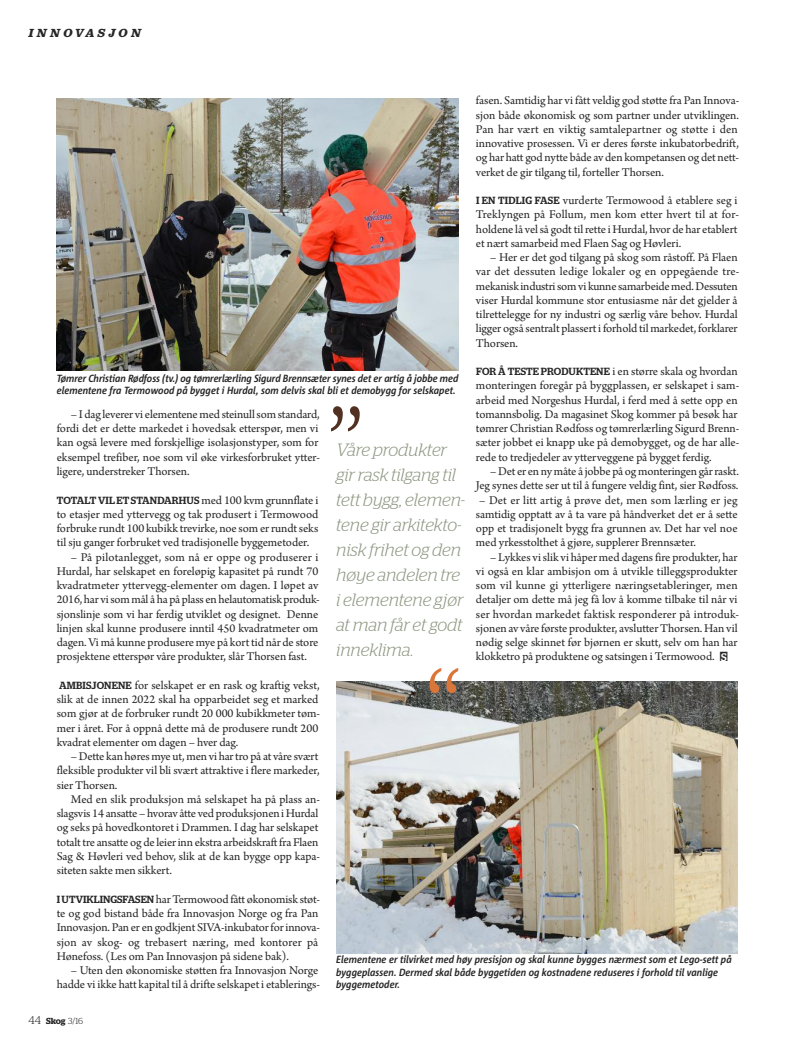
<style>
.page{position:relative;width:798px;height:1053px;background:#fff}
.page>*{position:absolute;margin:0;border:0;box-sizing:border-box;transform-origin:0 0}
.t1{font:italic 300 17.75px/25.1px "Stag";letter-spacing:-.005em;color:#8d9781}
.t2{font:12.5px/14.2px "Arno Pro";letter-spacing:-.01em;color:#272627}
.t3{font:italic 700 10.38px/12.5px "Corpid C1 s S Cd";color:#272627}
.t4{font:500 10.38px "Stag";letter-spacing:.015em;color:#272627}
.t5{font:italic 700 10px "Belizio";letter-spacing:.3em;color:#272627}
.t6{font:600 8.75px "Stag";color:#272627}
.s1{font-family:"Stag";font-weight:500;font-size:10.38px}
.s2{font-family:"Skogdings";font-size:13.38px}
.s3{font-family:"Stag";font-weight:500;font-size:10.88px;color:#fff}
.s4{font-family:"Arno Pro";font-weight:400;font-size:12.5px}
.s5{font-weight:300;font-size:11.25px}
.s6{font-weight:300}
</style>
<div class="page">
<img style="left:57px;top:98px;width:401px;height:273px">
<img style="left:336px;top:681px;width:401px;height:272px">
<svg style="left:331px;top:406px;width:28px;height:25px"></svg>
<svg style="left:429px;top:668px;width:29px;height:25px"></svg>
<p class="t5" style="left:28px;top:27px;width:114px">INNOVASJON</p>
<p class="t2" style="left:476px;top:94px;width:265px">fasen. Samtidig har vi fått veldig god støtte fra Pan Innova&shy;sjon både økonomisk og som partner under utviklingen.<br>Pan har vært en viktig samtalepartner og støtte i den innovative prosessen. Vi er deres første inkubatorbedrift, og har hatt god nytte både av den kompetansen og det nett&shy;verket de gir tilgang til, forteller Thorsen.</p>
<p class="t2" style="left:476px;top:194px;width:264px"><span class="s1">I EN TIDLIG FASE</span> vurderte Termowood å etablere seg i Treklyngen på Follum, men kom etter hvert til at for&shy;holdene lå velså godttilrette iHurdal, hvor de har etablert et nært samarbeid med Flaen Sag og Høvleri.</p>
<p class="t2" style="left:476px;top:251px;width:265px;text-indent:14px">– Her er det god tilgang på skog som råstoff. På Flaen var det dessuten ledige lokaler og en oppegående tre&shy;mekanisk industrisomvi kunne samarbeidemed.Dessuten viser Hurdal kommune stor entusiasme når det gjelder å tilrettelegge for ny industri og særlig våre behov. Hurdal ligger også sentralt plasserti forhold tilmarkedet, forklarer Thorsen.</p>
<p class="t2" style="left:476px;top:365px;width:265px"><span class="s1">FOR Å TESTE PRODUKTENE</span> i en større skala og hvordan monteringen foregår på byggplassen, er selskapet i sam&shy;arbeid med Norgeshus Hurdal, i ferd med å sette opp en tomannsbolig. Da magasinet Skog kommer på besøk har tømrer Christian Rødfoss og tømrerlærling Sigurd Brenn&shy;sæter jobbet ei knapp uke på demobygget, og de har alle&shy;rede to tredjedeler av ytterveggene på bygget ferdig.</p>
<p class="t2" style="left:476px;top:465px;width:264px;text-align:right">–Det er en nymåte å jobbe på ogmonteringen gårraskt.<br>Jeg synes dette ser ut til å fungere veldig fint, sier Rødfoss.</p>
<p class="t2" style="left:476px;top:493px;width:263px;text-align:justify">– Det er litt artig å prøve det, men som lærling er jeg samtidig opptatt av å ta vare på håndverket det er å sette opp et tradisjonelt bygg fra grunnen av. Det har vel noe med yrkesstolthet å gjøre, supplerer Brennsæter.</p>
<p class="t2" style="left:476px;top:550px;width:264px;text-align:justify;text-indent:14px">– Lykkes vislik vi håpermed dagensfire produkter, har vi også en klar ambisjon om å utvikle tilleggsprodukter som vil kunne gi ytterligere næringsetableringer, men detaljer om dette må jeg få lov å komme tilbake til når vi ser hvordan markedet faktisk responderer på introduk&shy;sjonen av våre første produkter, avslutterThorsen.Han vil nødig selge skinnet før bjørnen er skutt, selv om han har klokketro på produktene og satsingen i Termowood. <span class="s2">q</span><span class="s3">S</span></p>
<p class="t3" style="left:57px;top:372px;width:403px">Tømrer Christian Rødfoss (tv.) og tømrerlærling Sigurd Brennsæter synes det er artig å jobbe med elementene fra Termowood på bygget i Hurdal, som delvis skal bli et demobygg for selskapet.</p>
<p class="t2" style="left:57px;top:408px;width:264px;text-indent:14px">– I dag leverer vi elementenemed steinullsomstandard, fordi det er dette markedet i hovedsak etterspør, men vi kan også levere med forskjellige isolasjonstyper, som for eksempel trefiber, noe som vil øke virkesforbruket ytter&shy;ligere, understreker Thorsen.</p>
<p class="t4" style="left:57px;top:496px;width:263px">TOTALT VIL ETSTANDARHUS <span class="s4">med 100 kvm grunnflate i</span></p>
<p class="t2" style="left:57px;top:508px;width:263px;text-align:justify">to etasjer med yttervegg og tak produsert i Termowood forbruke rundt 100 kubikk trevirke, noe somerrundtseks til sju ganger forbruket ved tradisjonelle byggemetoder.</p>
<p class="t2" style="left:57px;top:550px;width:264px;text-align:justify;text-indent:14px">– På pilotanlegget, som nå er oppe og produserer i Hurdal, har selskapet en foreløpig kapasitet på rundt 70 kvadratmeter yttervegg-elementer om dagen. I løpet av 2016, har visommål å ha på plass en helautomatisk produk&shy;sjonslinje som vi har ferdig utviklet og designet. Denne linjen skal kunne produsere inntil 450 kvadratmeter om dagen.Vimå kunne produseremye på korttid når de store prosjektene etterspør våre produkter, slår Thorsen fast.</p>
<p class="t2" style="left:57px;top:679px;width:265px"><span class="s1">AMBISJONENE</span> for selskapet er en rask og kraftig vekst, slik at de innen 2022 skal ha opparbeidet seg et marked som gjør at de forbruker rundt 20 000 kubikkmeter tøm&shy;mer i året. For å oppnå dette må de produsere rundt 200 kvadrat elementer om dagen – hver dag.</p>
<p class="t2" style="left:57px;top:750px;width:264px;text-align:justify;text-indent:14px">–Dette kan høresmye ut,men vi hartro på at våre svært fleksible produkter vil bli svært attraktive i flere markeder, sier Thorsen.</p>
<p class="t2" style="left:57px;top:793px;width:265px;text-indent:14px">Med en slik produksjon må selskapet ha på plass an&shy;slagsvis 14 ansatte – hvorav åtte ved produksjonen iHurdal og seks på hovedkontoret i Drammen. I dag har selskapet totalttre ansatte og de leierinn ekstra arbeidskraftfra Flaen Sag &amp; Høvleri ved behov, slik at de kan bygge opp kapa&shy;siteten sakte men sikkert.</p>
<p class="t2" style="left:57px;top:892px;width:265px"><span class="s1">IUTVIKLINGSFASEN</span> harTermowood fått økonomisk støt&shy;te og god bistand både fra Innovasjon Norge og fra Pan Innovasjon.Pan er en godkjent SIVA-inkubatorforinnova&shy;sjon av skog- og trebasert næring, med kontorer på Hønefoss. (Les om Pan Innovasjon på sidene bak).</p>
<p class="t2" style="left:57px;top:964px;width:265px;text-align:right">– Uten den økonomiske støtten fra Innovasjon Norge hadde vi ikke hatt kapital til å drifte selskapet i etablerings-</p>
<h1 class="t1" style="left:336px;top:438px;width:130px">Våre produkter gir rask tilgang til tett bygg, elemen&shy;tene gir arkitekto&shy;nisk frihet og den høye andelen tre i elementene gjør at man får et godt inneklima.</h1>
<p class="t3" style="left:336px;top:953px;width:397px">Elementene er tilvirket med høy presisjon og skal kunne bygges nærmest som et Lego-sett på byggeplassen. Dermed skal både byggetiden og kostnadene reduseres i forhold til vanlige byggemetoder.</p>
<p class="t6" style="left:29px;top:1017px;width:56px"><span class="s5">44</span> Skog <span class="s6">3/16</span></p>
</div>
